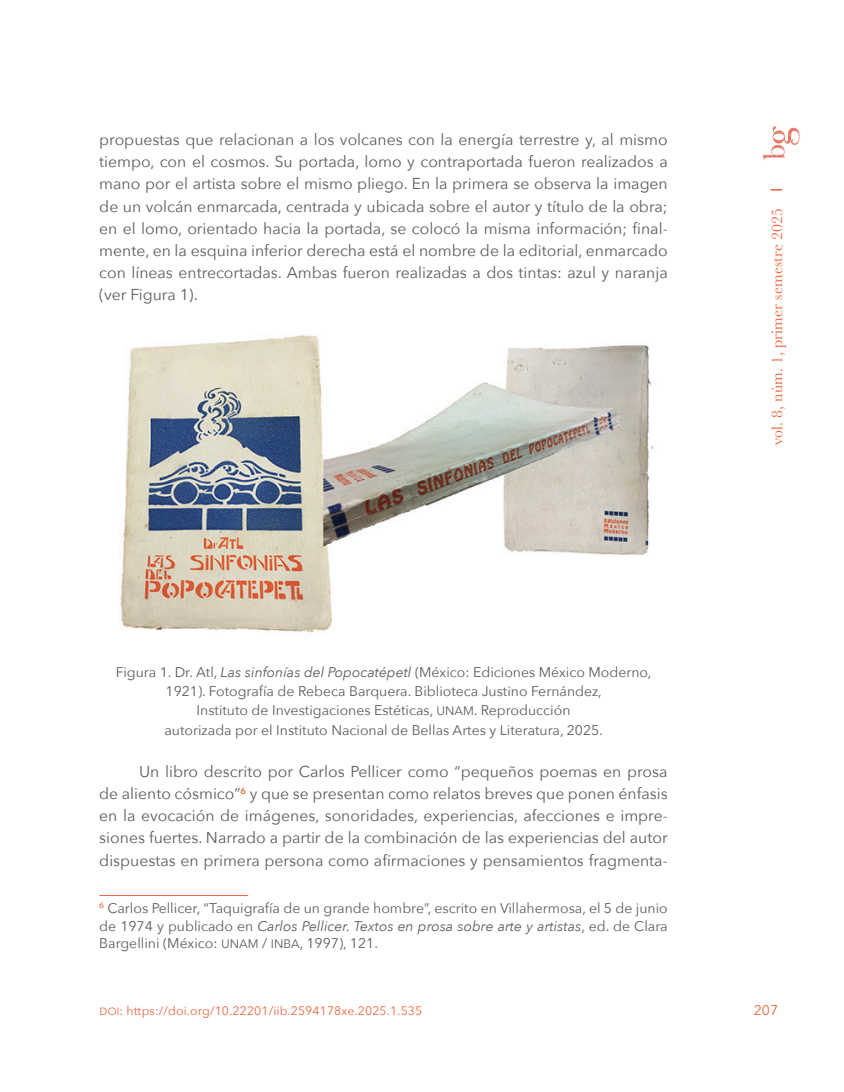
<style>
.page{position:relative;width:844px;height:1092px;background:#fff}
.page>*{position:absolute;margin:0;border:0;box-sizing:border-box;transform-origin:0 0}
.t1{font:15.75px/22.2px "Avenir Next";color:#5b5c61;text-align:justify}
.t2{font:15.75px "Baskerville";letter-spacing:.01em;color:#eb663e}
.t3{font:14px/19.2px "Avenir Next";color:#5b5c61;text-align:center}
.t4{font:14px "Avenir Next";color:#eb663e}
.t5{font:12.25px "Avenir Next";letter-spacing:.01em;color:#eb663e}
.s1{font-style:italic}
.s2{font-size:12.25px}
.s3{font-family:"Arial"}
.s4{font-size:10.5px}
</style>
<div class="page">
<img style="left:763px;top:126px;width:37px;height:34px">
<hr style="left:99px;top:895px;width:149px;height:1px;background:#eb663e">
<img style="left:120px;top:335px;width:533px;height:298px">
<p class="t1" style="left:99px;top:127px;width:570px">propuestas que relacionan a los volcanes con la energía terrestre y, al mismo tiempo, con el cosmos. Su portada, lomo y contraportada fueron realizados a mano por el artista sobre el mismo pliego. En la primera se observa la imagen de un volcán enmarcada, centrada y ubicada sobre el autor y título de la obra; en el lomo, orientado hacia la portada, se colocó la misma información; final&shy;mente, en la esquina inferior derecha está el nombre de la editorial, enmarcado con líneas entrecortadas. Ambas fueron realizadas a dos tintas: azul y naranja (ver Figura 1).</p>
<p class="t3" style="left:116px;top:661px;width:537px">Figura 1. Dr. Atl, <span class="s1">Las sinfonías del Popocatépetl</span> (México: Ediciones México Moderno, 1921). Fotografía de Rebeca Barquera. Biblioteca Justino Fernández,<br>Instituto de Investigaciones Estéticas, <span class="s2">UNAM</span>. Reproducción<br>autorizada por el Instituto Nacional de Bellas Artes y Literatura, 2025.</p>
<p class="t1" style="left:99px;top:759px;width:570px;text-indent:40px">Un libro descrito por Carlos Pellicer como “pequeños poemas en prosa de aliento cósmico”<sup>6</sup> y que se presentan como relatos breves que ponen énfasis en la evocación de imágenes, sonoridades, experiencias, afecciones e impre&shy;siones fuertes. Narrado a partir de la combinación de las experiencias del autor dispuestas en primera persona como afirmaciones y pensamientos fragmenta-</p>
<p class="t3" style="left:99px;top:898px;width:570px;line-height:17.5px;text-align:justify"><sup>6</sup> Carlos Pellicer, “Taquigrafía de un grande hombre”, escrito en Villahermosa, el 5 de junio de 1974 y publicado en <span class="s1">Carlos Pellicer. Textos en prosa sobre arte y artistas</span>, ed. de Clara Bargellini (México: <span class="s2">UNAM</span> / <span class="s2">INBA</span>, 1997), 121.</p>
<p class="t2" style="left:766px;top:445px;width:259px;rotate:-90deg">vol. 8, núm. 1, primer semestre 2025 <span class="s3">I</span></p>
<p class="t5" style="left:100px;top:1000px;width:324px"><span class="s4">DOI</span>: https://doi.org/10.22201/iib.2594178xe.2025.1.535</p>
<p class="t4" style="left:753px;top:997px;width:26px">207</p>
</div>
